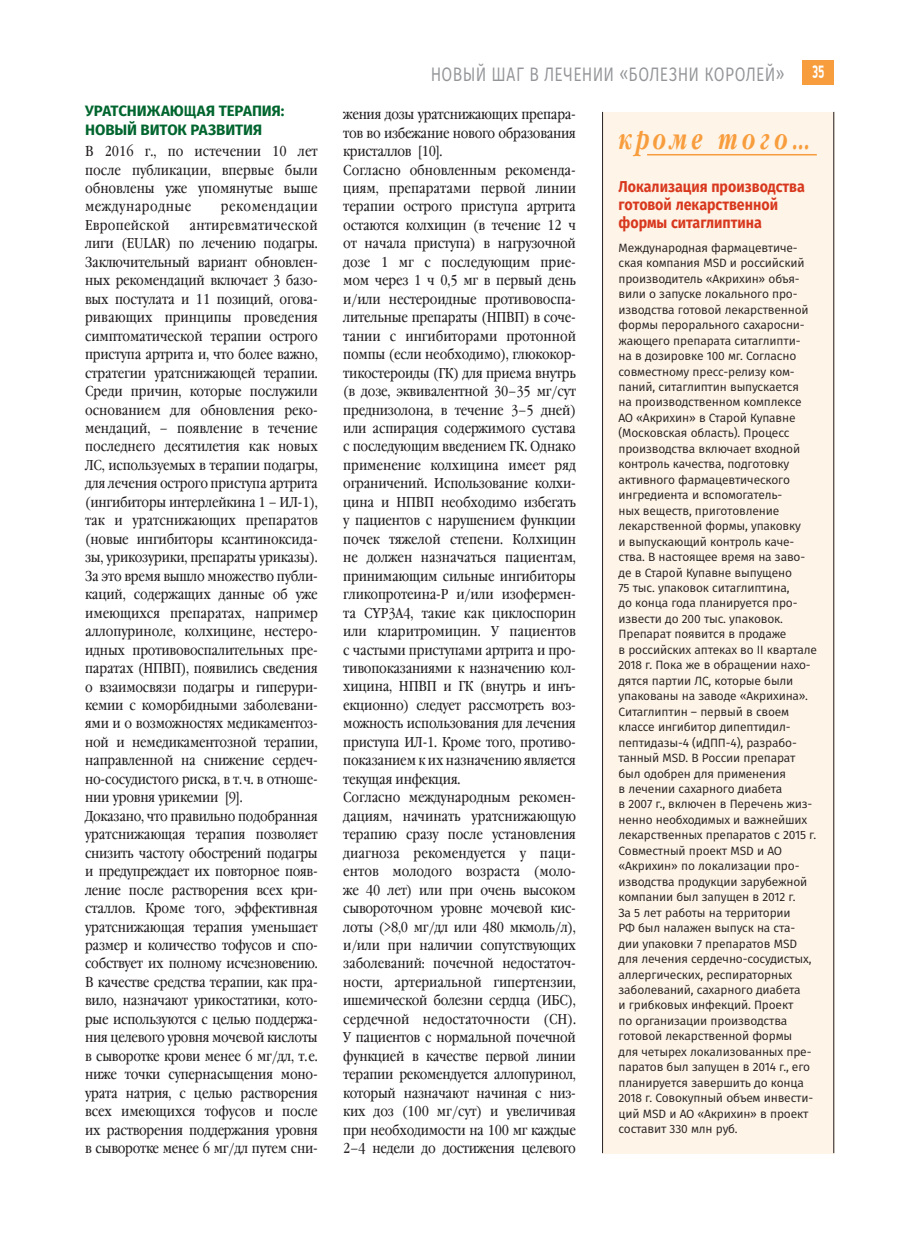
<style>
.page{position:relative;width:915px;height:1234px;background:#fff}
.page>*{position:absolute;margin:0;border:0;box-sizing:border-box;transform-origin:0 0}
.t1{font:italic 28.5px "Garamond Narrow Bold ITC";letter-spacing:.2em;color:#f89d3d;scale:.84 1}
.t2{font:19.5px "Fira Sans";letter-spacing:.015em;color:#939598;scale:.8 1}
.t3{font:700 18px "PF Din Display Pro";color:#fff;scale:.65 1}
.t4{font:700 15.75px/18px "Fira Sans";color:#d8381e;scale:.9 1}
.t5{font:700 15px/18.5px "Fira Sans";letter-spacing:-.01em;color:#00652e}
.t6{font:14.25px/18.5px "Garamond Narrow Book ITC";letter-spacing:-.015em;color:#231f20}
.t7{font:14.25px "Garamond Narrow Book ITC";letter-spacing:.035em;color:#231f20}
.t8{font:14.25px "Garamond Narrow Book ITC";letter-spacing:.015em;color:#231f20}
.t9{font:12px/15.5px "Fira Sans";letter-spacing:-.015em;color:#231f20}
.s1{font-family:"Officina Sans Bold ITC";font-weight:400}
</style>
<div class="page">
<div style="left:801px;top:60px;width:32px;height:24px;background:#f89d3d"></div>
<div style="left:602px;top:112px;width:232px;height:1040px;background:#fef4e7"></div>
<hr style="left:647px;top:154px;width:169px;height:1px;background:#f89d3d">
<hr style="left:602px;top:112px;width:1px;height:1040px;background:#231f20">
<hr style="left:833px;top:112px;width:1px;height:1040px;background:#231f20">
<p class="t5" style="left:85px;top:104px;width:201px">УРАТСНИЖАЮ<span class="s1">Щ</span>АЯ ТЕРАПИЯ:<br>НОВЫЙ ВИТОК РАЗВИТИЯ</p>
<p class="t6" style="left:85px;top:143px;width:234px;text-align:justify">В 2016 г., по истечении 10 лет после публикации, впервые были обновлены уже упомянутые выше международные</p>
<p class="t7" style="left:221px;top:201px;width:98px">рекомендации</p>
<p class="t6" style="left:85px;top:217px;width:234px;text-indent:104px">антиревматической лиги (EULAR) по лечению подагры.<br>Заключительный вариант обновлен&shy;ных рекомендаций включает 3 базо&shy;вых постулата и 11 позиций, огова&shy;ривающих принципы проведения симптоматической терапии острого приступа артрита и, что более важно, стратегии уратснижающей терапии.<br>Среди причин, которые послужили основанием для обновления реко&shy;мендаций, – появление в течение последнего десятилетия как новых ЛС, используемых в терапии подагры, для лечения острого приступа артрита (ингибиторы интерлейкина 1 – ИЛ-1), так и уратснижающих препаратов (новые ингибиторы ксантиноксида&shy;зы, урикозурики, препараты уриказы).<br>За это время вышло множество публи&shy;каций, содержащих данные об уже имеющихся препаратах, например аллопуриноле, колхицине, нестеро&shy;идных противовоспалительных пре&shy;паратах (НПВП), появились сведения о взаимосвязи подагры и гиперури&shy;кемии с коморбидными заболевани&shy;ями и о возможностях медикаментоз&shy;ной и немедикаментозной терапии, направленной на снижение сердеч&shy;но-сосудистого риска, в т. ч. в отноше&shy;нии уровня урикемии [9].<br>Доказано, что правильно подобранная уратснижающая терапия позволяет снизить частоту обострений подагры и предупреждает их повторное появ&shy;ление после растворения всех кри&shy;сталлов. Кроме того, эффективная уратснижающая терапия уменьшает размер и количество тофусов и спо&shy;собствует их полному исчезновению.<br>В качестве средства терапии, как пра&shy;вило, назначают урикостатики, кото&shy;рые используются с целью поддержа&shy;ния целевого уровня мочевой кислоты в сыворотке крови менее 6 мг / дл, т. е. ниже точки супернасыщения моно&shy;урата натрия, с целью растворения всех имеющихся тофусов и после их растворения поддержания уровня в сыворотке менее 6 мг / дл путем сни-</p>
<p class="t8" style="left:85px;top:220px;width:86px">Европейской</p>
<h2 class="t2" style="left:430px;top:64px;width:443px">НОВЫЙ ШАГ В ЛЕЧЕНИИ «БОЛЕЗНИ КОРОЛЕЙ»</h2>
<p class="t3" style="left:811px;top:64px;width:20px">35</p>
<p class="t6" style="left:343px;top:106px;width:234px">жения дозы уратснижающих препара&shy;тов во избежание нового образования кристаллов [10].<br>Согласно обновленным рекоменда&shy;циям, препаратами первой линии терапии острого приступа артрита остаются колхицин (в течение 12 ч от начала приступа) в нагрузочной дозе 1 мг с последующим прие&shy;мом через 1 ч 0,5 мг в первый день и/ или нестероидные противовоспа&shy;лительные препараты (НПВП) в соче&shy;тании с ингибиторами протонной помпы (если необходимо), глюкокор&shy;тикостероиды (ГК) для приема внутрь (в дозе, эквивалентной 30–35 мг / сут преднизолона, в течение 3–5 дней) или аспирация содержимого сустава с последующим введением ГК. Однако применение колхицина имеет ряд ограничений. Использование колхи&shy;цина и НПВП необходимо избегать у пациентов с нарушением функции почек тяжелой степени. Колхицин не должен назначаться пациентам, принимающим сильные ингибиторы гликопротеина-P и/ или изофермен&shy;та CYP3A4, такие как циклоспорин или кларитромицин. У пациентов с частыми приступами артрита и про&shy;тивопоказаниями к назначению кол&shy;хицина, НПВП и ГК (внутрь и инъ&shy;екционно) следует рассмотреть воз&shy;можность использования для лечения приступа ИЛ-1. Кроме того, противо&shy;показанием к их назначению является текущая инфекция.<br>Согласно международным рекомен&shy;дациям, начинать уратснижающую терапию сразу после установления диагноза рекомендуется у паци&shy;ентов молодого возраста (моло&shy;же 40 лет) или при очень высоком сывороточном уровне мочевой кис&shy;лоты (&gt;8,0 мг / дл или 480 мкмоль / л), и/или при наличии сопутствующих заболеваний: почечной недостаточ&shy;ности, артериальной гипертензии, ишемической болезни сердца (ИБС), сердечной недостаточности (СН).<br>У пациентов с нормальной почечной функцией в качестве первой линии терапии рекомендуется аллопуринол, который назначают начиная с низ&shy;ких доз (100 мг / сут) и увеличивая при необходимости на 100 мг каждые 2–4 недели до достижения целевого</p>
<h1 class="t1" style="left:618px;top:122px;width:230px">кроме того…</h1>
<p class="t4" style="left:618px;top:180px;width:208px">Локализация производства готовой лекарственной формы ситаглиптина</p>
<p class="t9" style="left:618px;top:240px;width:200px">Международная фармацевтиче&shy;ская компания MSD и российский производитель «Акрихин» объя&shy;вили о запуске локального про&shy;изводства готовой лекарственной формы перорального сахаросни&shy;жающего препарата ситаглипти-<br>на в дозировке 100 мг. Согласно совместному пресс-релизу ком&shy;паний, ситаглиптин выпускается<br>на производственном комплексе<br>АО «Акрихин» в Старой Купавне (Московская область). Процесс производства включает входной контроль качества, подготовку активного фармацевтического ингредиента и вспомогатель-<br>ных веществ, приготовление лекарственной формы, упаковку<br>и выпускающий контроль каче&shy;ства. В настоящее время на заво&shy;де в Старой Купавне выпущено<br>75 тыс. упаковок ситаглиптина,<br>до конца года планируется про&shy;извести до 200 тыс. упаковок.<br>Препарат появится в продаже<br>в российских аптеках во II квартале<br>2018 г. Пока же в обращении нахо&shy;дятся партии ЛС, которые были упакованы на заводе «Акрихина».<br>Ситаглиптин – первый в своем классе ингибитор дипептидил&shy;пептидазы-4 (иДПП-4), разрабо&shy;танный MSD. В России препарат был одобрен для применения<br>в лечении сахарного диабета<br>в 2007 г., включен в Перечень жиз&shy;ненно необходимых и важнейших лекарственных препаратов с 2015 г.<br>Совместный проект MSD и АО «Акрихин» по локализации про&shy;изводства продукции зарубежной компании был запущен в 2012 г.<br>За 5 лет работы на территории<br>РФ был налажен выпуск на ста&shy;дии упаковки 7 препаратов MSD для лечения сердечно-сосудистых, аллергических, респираторных заболеваний, сахарного диабета<br>и грибковых инфекций. Проект<br>по организации производства готовой лекарственной формы<br>для четырех локализованных пре&shy;паратов был запущен в 2014 г., его планируется завершить до конца<br>2018 г. Совокупный объем инвести&shy;ций MSD и АО «Акрихин» в проект составит 330 млн руб.</p>
</div>
